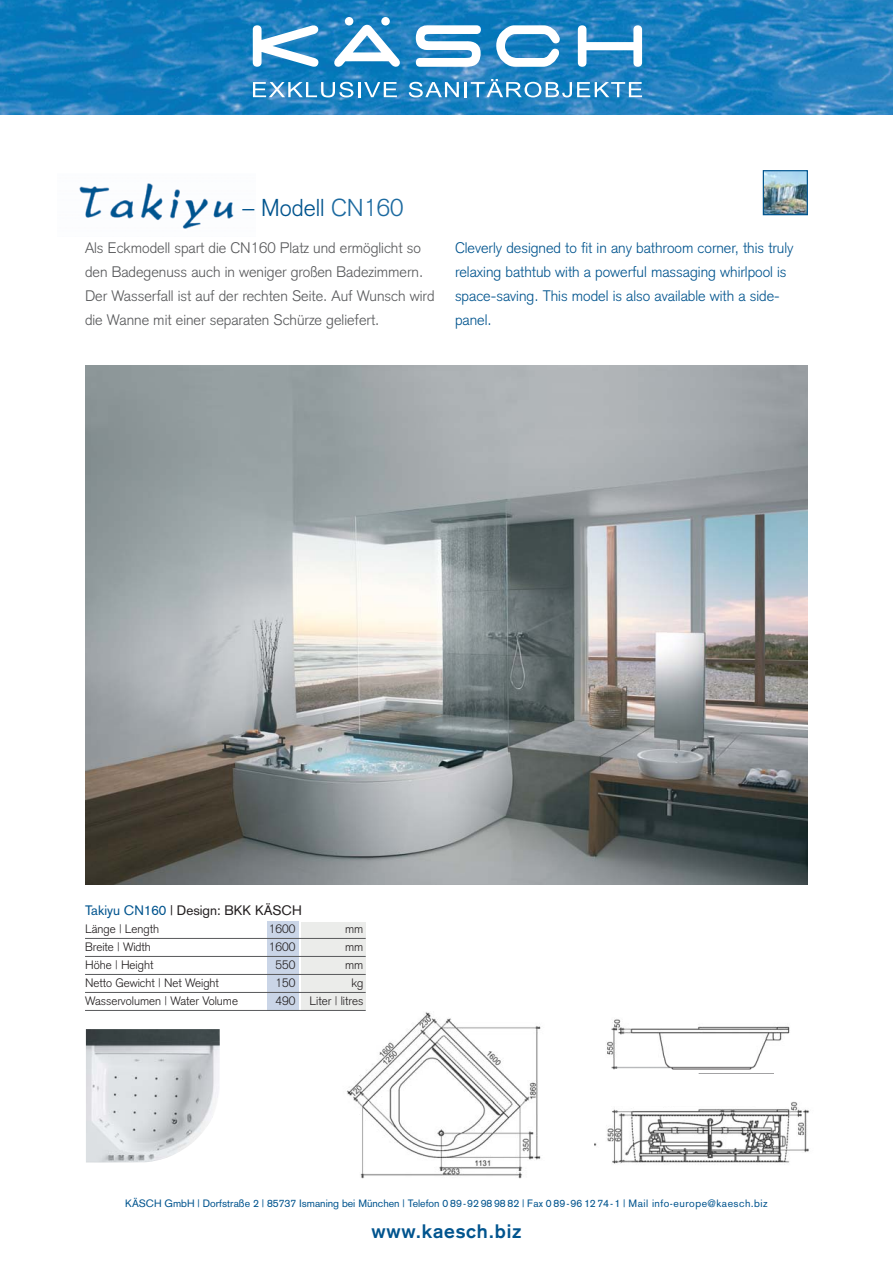
<style>
.page{position:relative;width:893px;height:1263px;background:#fff}
.page>*{position:absolute;margin:0;border:0;box-sizing:border-box;transform-origin:0 0}
.t1{font:300 24px "Akzidenz Grotesk";color:#00548e}
.t2{font:700 19.2px "Akzidenz Grotesk";letter-spacing:.045em;color:#00548e}
.t3{font:300 15px/24px "Akzidenz Grotesk";color:#58595b}
.t4{font:300 15px/24px "Akzidenz Grotesk";color:#00548e}
.t5{font:13.5px "Akzidenz Grotesk";color:#231f20}
.t6{font:300 12px "Akzidenz Grotesk";color:#231f20}
.t7{font:10.5px "Akzidenz Grotesk";color:#00548e}
.s1{color:#1c6aa0}
.s2{color:#00548e}
</style>
<div class="page">
<img style="left:79px;top:183px;width:155px;height:46px">
<img style="left:0;top:0;width:893px;height:115px">
<img style="left:85px;top:366px;width:723px;height:518px">
<img style="left:765px;top:172px;width:41px;height:41px">
<div style="left:763px;top:170px;width:45px;height:45px;border:1px solid #00548e"></div>
<img style="left:86px;top:1029px;width:134px;height:134px">
<div style="left:267px;top:922px;width:32px;height:89px;background:#cad5e7"></div>
<div style="left:302px;top:922px;width:64px;height:88px;background:#ebecea"></div>
<hr style="left:85px;top:938px;width:281px;height:1px;background:#58595b">
<hr style="left:85px;top:956px;width:281px;height:1px;background:#58595b">
<hr style="left:85px;top:974px;width:281px;height:1px;background:#58595b">
<hr style="left:85px;top:992px;width:281px;height:1px;background:#58595b">
<hr style="left:85px;top:1010px;width:281px;height:1px;background:#58595b">
<img style="left:607px;top:1019px;width:183px;height:39px">
<img style="left:611px;top:1058px;width:148px;height:12px">
<img style="left:347px;top:1012px;width:194px;height:167px">
<img style="left:594px;top:1101px;width:215px;height:63px">
<svg style="left:578px;top:25px;width:64px;height:42px"></svg>
<svg style="left:253px;top:25px;width:66px;height:42px"></svg>
<svg style="left:334px;top:17px;width:66px;height:50px"></svg>
<svg style="left:416px;top:24px;width:65px;height:43px"></svg>
<svg style="left:496px;top:25px;width:64px;height:42px"></svg>
<svg style="left:253px;top:82px;width:100px;height:15px"></svg>
<hr style="left:358px;top:82px;width:3px;height:15px;background:#fff">
<svg style="left:364px;top:82px;width:33px;height:15px"></svg>
<svg style="left:409px;top:82px;width:50px;height:15px"></svg>
<hr style="left:464px;top:82px;width:3px;height:15px;background:#fff">
<svg style="left:471px;top:79px;width:171px;height:18px"></svg>
<h1 class="t1" style="left:242px;top:198px;width:163px">– Modell <span class="s1">CN160</span></h1>
<p class="t3" style="left:85px;top:238px;width:351px">Als Eckmodell spart die CN160 Platz und ermöglicht so den Badegenuss auch in weniger großen Badezimmern.<br>Der Wasserfall ist auf der rechten Seite. Auf Wunsch wird die Wanne mit einer separaten Schürze geliefert.</p>
<p class="t4" style="left:455px;top:238px;width:340px">Cleverly designed to fit in any bathroom corner, this truly relaxing bathtub with a powerful massaging whirlpool is space-saving. This model is also available with a side&shy;panel.</p>
<p class="t5" style="left:85px;top:906px;width:218px"><span class="s2">Takiyu CN160</span> | Design: BKK KÄSCH</p>
<p class="t6" style="left:85px;top:925px;width:76px">Länge | Length</p>
<p class="t6" style="left:269px;top:925px;width:28px">1600</p>
<p class="t6" style="left:345px;top:925px;width:20px">mm</p>
<p class="t6" style="left:85px;top:943px;width:67px">Breite | Width</p>
<p class="t6" style="left:269px;top:943px;width:28px">1600</p>
<p class="t6" style="left:345px;top:943px;width:20px">mm</p>
<p class="t6" style="left:85px;top:961px;width:70px">Höhe | Height</p>
<p class="t6" style="left:276px;top:961px;width:22px">550</p>
<p class="t6" style="left:345px;top:961px;width:20px">mm</p>
<p class="t6" style="left:85px;top:979px;width:135px">Netto Gewicht | Net Weight</p>
<p class="t6" style="left:276px;top:979px;width:22px">150</p>
<p class="t6" style="left:351px;top:979px;width:13px">kg</p>
<p class="t6" style="left:85px;top:997px;width:154px">Wasservolumen | Water Volume</p>
<p class="t6" style="left:276px;top:997px;width:89px">490 Liter | litres</p>
<p class="t7" style="left:125px;top:1199px;width:644px">KÄSCH GmbH | Dorfstraße 2 | 85737 Ismaning bei München | Telefon 0 89-92 98 98 82 | Fax 0 89-96 12 74-1 | Mail info-europe@kaesch.biz</p>
<p class="t2" style="left:371px;top:1224px;width:152px">www.kaesch.biz</p>
</div>
